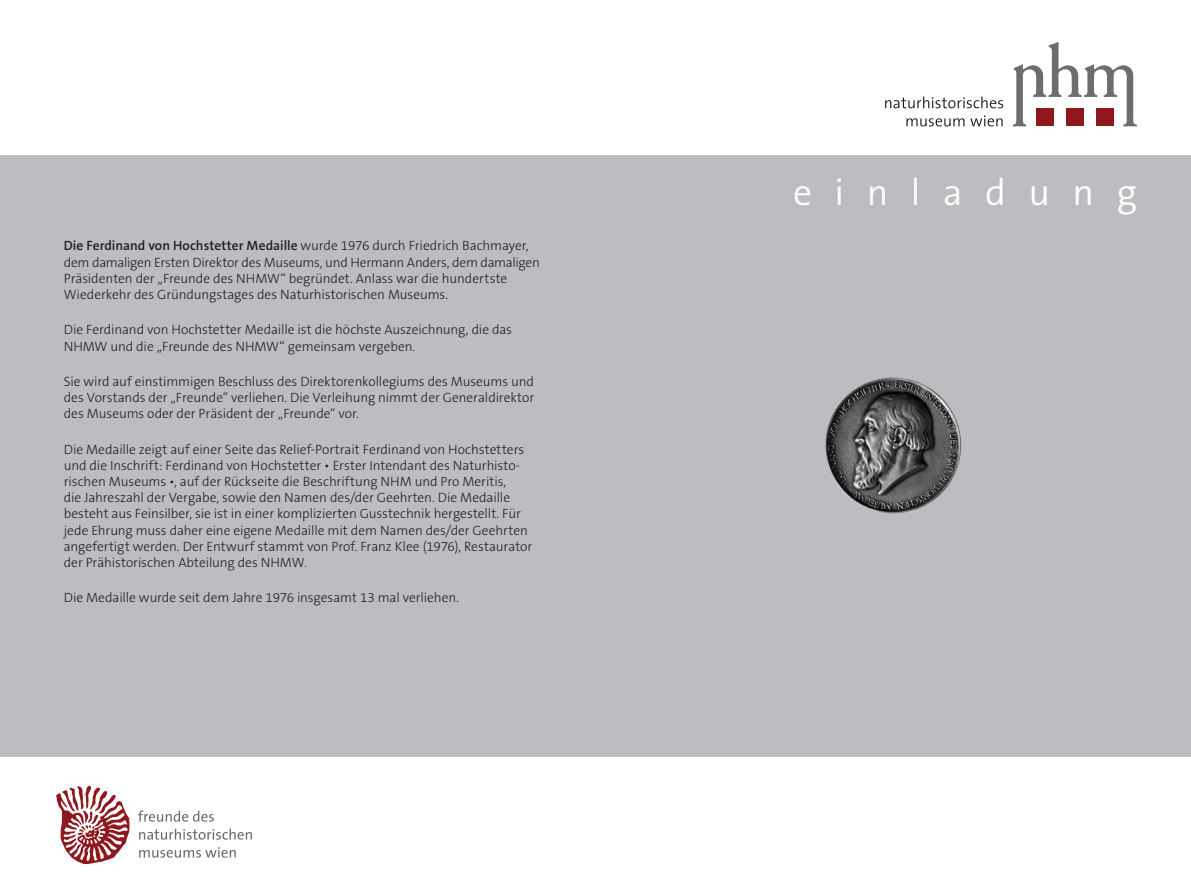
<style>
.page{position:relative;width:1191px;height:893px;background:#fff}
.page>*{position:absolute;margin:0;border:0;box-sizing:border-box;transform-origin:0 0}
.t1{font:300 37.5px "The Sans B W4";letter-spacing:.6em;color:#fff}
.t2{font:300 13.5px/16.2px "The Sans B W3";letter-spacing:-.005em;color:#231f20}
.t3{font:600 13.5px "The Sans B W6";color:#231f20}
.s1{font-family:"The Sans B W3";font-weight:300}
</style>
<div class="page">
<svg style="left:885px;top:97px;width:118px;height:11px"></svg>
<svg style="left:906px;top:115px;width:96px;height:11px"></svg>
<svg style="left:1012px;top:42px;width:125px;height:84px"></svg>
<div style="left:0;top:155px;width:1191px;height:602px;background:#bcbdc0"></div>
<img style="left:825px;top:378px;width:98px;height:135px">
<svg style="left:56px;top:786px;width:74px;height:78px"></svg>
<svg style="left:138px;top:810px;width:76px;height:12px"></svg>
<svg style="left:139px;top:829px;width:113px;height:11px"></svg>
<svg style="left:139px;top:847px;width:97px;height:11px"></svg>
<p class="t3" style="left:64px;top:237px;width:466px">Die Ferdinand von Hochstetter Medaille <span class="s1">wurde 1976 durch Friedrich Bachmayer,</span></p>
<p class="t2" style="left:64px;top:254px;width:477px">dem damaligen Ersten Direktor des Museums, und Hermann Anders, dem damaligen<br>Präsidenten der „Freunde des NHMW“ begründet. Anlass war die hundertste<br>Wiederkehr des Gründungstages des Naturhistorischen Museums.</p>
<p class="t2" style="left:64px;top:322px;width:450px">Die Ferdinand von Hochstetter Medaille ist die höchste Auszeichnung, die das<br>NHMW und die „Freunde des NHMW“ gemeinsam vergeben.</p>
<p class="t2" style="left:64px;top:373px;width:472px;text-align:justify">Sie wird auf einstimmigen Beschluss des Direktorenkollegiums des Museums und des Vorstands der „Freunde“ verliehen. Die Verleihung nimmt der Generaldirektor des Museums oder der Präsident der „Freunde“ vor.</p>
<p class="t2" style="left:64px;top:441px;width:470px">Die Medaille zeigt auf einer Seite das Relief-Portrait Ferdinand von Hochstetters und die Inschrift: Ferdinand von Hochstetter • Erster Intendant des Naturhisto&shy;rischen Museums •, auf der Rückseite die Beschriftung NHM und Pro Meritis,<br>die Jahreszahl der Vergabe, sowie den Namen des/der Geehrten. Die Medaille besteht aus Feinsilber, sie ist in einer komplizierten Gusstechnik hergestellt. Für jede Ehrung muss daher eine eigene Medaille mit dem Namen des/der Geehrten angefertigt werden. Der Entwurf stammt von Prof. Franz Klee (1976), Restaurator der Prähistorischen Abteilung des NHMW.</p>
<p class="t2" style="left:64px;top:590px;width:397px">Die Medaille wurde seit dem Jahre 1976 insgesamt 13 mal verliehen.</p>
<h1 class="t1" style="left:793px;top:168px;width:345px">einladung</h1>
</div>
